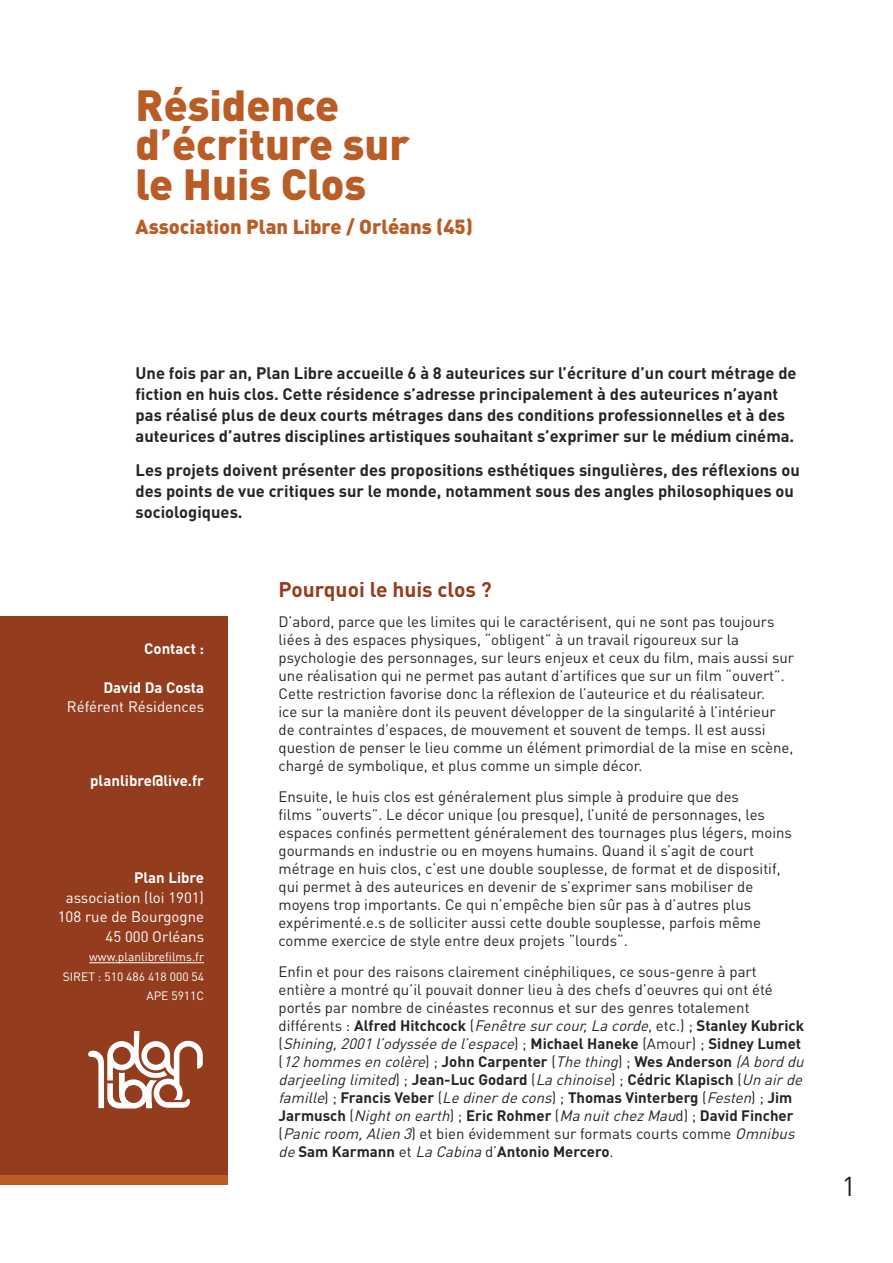
<style>
.page{position:relative;width:893px;height:1263px;background:#fff}
.page>*{position:absolute;margin:0;border:0;box-sizing:border-box;transform-origin:0 0}
.t1{font:900 43.05px "DIN Pro";color:#b95c26}
.t2{font:27px "DIN Pro";color:#231f20}
.TXT_COURANT{font:700 21px "DIN Pro";color:#933d1e}
.t3{font:900 20.1px "DIN Pro";color:#b95c26}
.TXT_COURANT-2{font:700 16.5px/21px "DIN Pro";color:#222628}
.TXT_COURANT-3{font:15px/18px "DIN Pro";color:#222628}
.t4{font:15px "DIN Pro";color:#fff}
.t5{font:700 15px "DIN Pro";color:#fff}
.t6{font:12px/19.5px "DIN Pro";color:#fff;text-align:right}
.s1{font-weight:700}
.s2{font-style:italic}
</style>
<div class="page">
<div style="left:0;top:617px;width:227px;height:558px;background:#933d1e"></div>
<div style="left:0;top:1175px;width:227px;height:9px;background:#b95c26"></div>
<hr style="left:89px;top:962px;width:115px;height:1px;background:#fff">
<svg style="left:88px;top:1031px;width:115px;height:77px"></svg>
<p class="t1" style="left:136px;top:76px;width:205px">Résidence</p>
<p class="t1" style="left:136px;top:116px;width:276px">d’écriture sur</p>
<p class="t1" style="left:136px;top:155px;width:232px">le Huis Clos</p>
<p class="t3" style="left:136px;top:213px;width:339px">Association Plan Libre / Orléans (45)</p>
<p class="TXT_COURANT-2" style="left:136px;top:362px;width:662px">Une fois par an, Plan Libre accueille 6 à 8 auteurices sur l’écriture d’un court métrage de fiction en huis clos. Cette résidence s’adresse principalement à des auteurices n’ayant pas réalisé plus de deux courts métrages dans des conditions professionnelles et à des auteurices d’autres disciplines artistiques souhaitant s’exprimer sur le médium cinéma.</p>
<p class="TXT_COURANT-2" style="left:136px;top:459px;width:666px">Les projets doivent présenter des propositions esthétiques singulières, des réflexions ou des points de vue critiques sur le monde, notamment sous des angles philosophiques ou sociologiques.</p>
<p class="t5" style="left:144px;top:638px;width:61px">Contact :</p>
<p class="t5" style="left:103px;top:677px;width:102px">David Da Costa</p>
<p class="t4" style="left:67px;top:696px;width:139px">Référent Résidences</p>
<p class="t5" style="left:90px;top:770px;width:115px">planlibre@live.fr</p>
<p class="t5" style="left:134px;top:867px;width:72px">Plan Libre</p>
<p class="t4" style="left:66px;top:887px;width:140px">association (loi 1901)</p>
<p class="t4" style="left:58px;top:906px;width:148px">108 rue de Bourgogne</p>
<p class="t4" style="left:106px;top:926px;width:100px">45 000 Orléans</p>
<p class="t6" style="left:63px;top:946px;width:143px">www.planlibrefilms.fr<br>SIRET : 510 486 418 000 54</p>
<p class="t6" style="left:146px;top:985px;width:59px">APE 5911C</p>
<p class="TXT_COURANT" style="left:279px;top:575px;width:215px">Pourquoi le huis clos ?</p>
<p class="TXT_COURANT-3" style="left:279px;top:612px;width:517px">D’abord, parce que les limites qui le caractérisent, qui ne sont pas toujours liées à des espaces physiques, “obligent” à un travail rigoureux sur la psychologie des personnages, sur leurs enjeux et ceux du film, mais aussi sur une réalisation qui ne permet pas autant d’artifices que sur un film “ouvert”.<br>Cette restriction favorise donc la réflexion de l’auteurice et du réalisateur.<br>ice sur la manière dont ils peuvent développer de la singularité à l’intérieur de contraintes d’espaces, de mouvement et souvent de temps. Il est aussi question de penser le lieu comme un élément primordial de la mise en scène, chargé de symbolique, et plus comme un simple décor.</p>
<p class="TXT_COURANT-3" style="left:279px;top:787px;width:515px">Ensuite, le huis clos est généralement plus simple à produire que des<br>films “ouverts”. Le décor unique (ou presque), l’unité de personnages, les espaces confinés permettent généralement des tournages plus légers, moins gourmands en industrie ou en moyens humains. Quand il s’agit de court métrage en huis clos, c’est une double souplesse, de format et de dispositif, qui permet à des auteurices en devenir de s’exprimer sans mobiliser de moyens trop importants. Ce qui n’empêche bien sûr pas à d’autres plus expérimenté.e.s de solliciter aussi cette double souplesse, parfois même comme exercice de style entre deux projets “lourds“.</p>
<p class="TXT_COURANT-3" style="left:279px;top:962px;width:531px">Enfin et pour des raisons clairement cinéphiliques, ce sous-genre à part<br>entière a montré qu’il pouvait donner lieu à des chefs d’oeuvres qui ont été portés par nombre de cinéastes reconnus et sur des genres totalement différents : <span class="s1">Alfred Hitchcock</span> (<span class="s2">Fenêtresurcour,Lacorde</span>, etc.) ; <span class="s1">Stanley Kubrick </span>(<span class="s2">Shining,2001l’odysséedel’espace</span>) ; <span class="s1">Michael Haneke</span> (Amour) ; <span class="s1">Sidney Lumet </span>( <span class="s2">12hommesen colère</span>) ; <span class="s1">J o h n C a r p e n t e r</span> ( <span class="s2">Thething</span>) ; <span class="s1">Wes A n d e rs o n</span> <span class="s2">(A borddu darjeelinglimited</span>) ; <span class="s1">J ea n - L u c G o d a rd</span> ( <span class="s2">Lachinoise</span>) ; <span class="s1">Cé d ri c Kla p i sc h</span> ( <span class="s2">Un airde famille</span>) ; <span class="s1">Francis Veber</span> (<span class="s2">Ledinerdecons</span>) ; <span class="s1">Thomas Vinterberg</span> (<span class="s2">Festen</span>) ; <span class="s1">Jim Jarmusch</span> (<span class="s2">Nighton earth</span>) ; <span class="s1">Eric Rohmer</span> (<span class="s2">ManuitchezMau</span>d) ; <span class="s1">David Fincher </span>(<span class="s2">Panicroom,Alien 3</span>) et bien évidemment sur formats courts comme <span class="s2">Omnibus de</span><span class="s1">Sam Karmann</span> et <span class="s2">LaCabina</span>d’<span class="s1">Antonio Mercero</span>.</p>
<h2 class="t2" style="left:842px;top:1167px;width:16px">1</h2>
</div>
